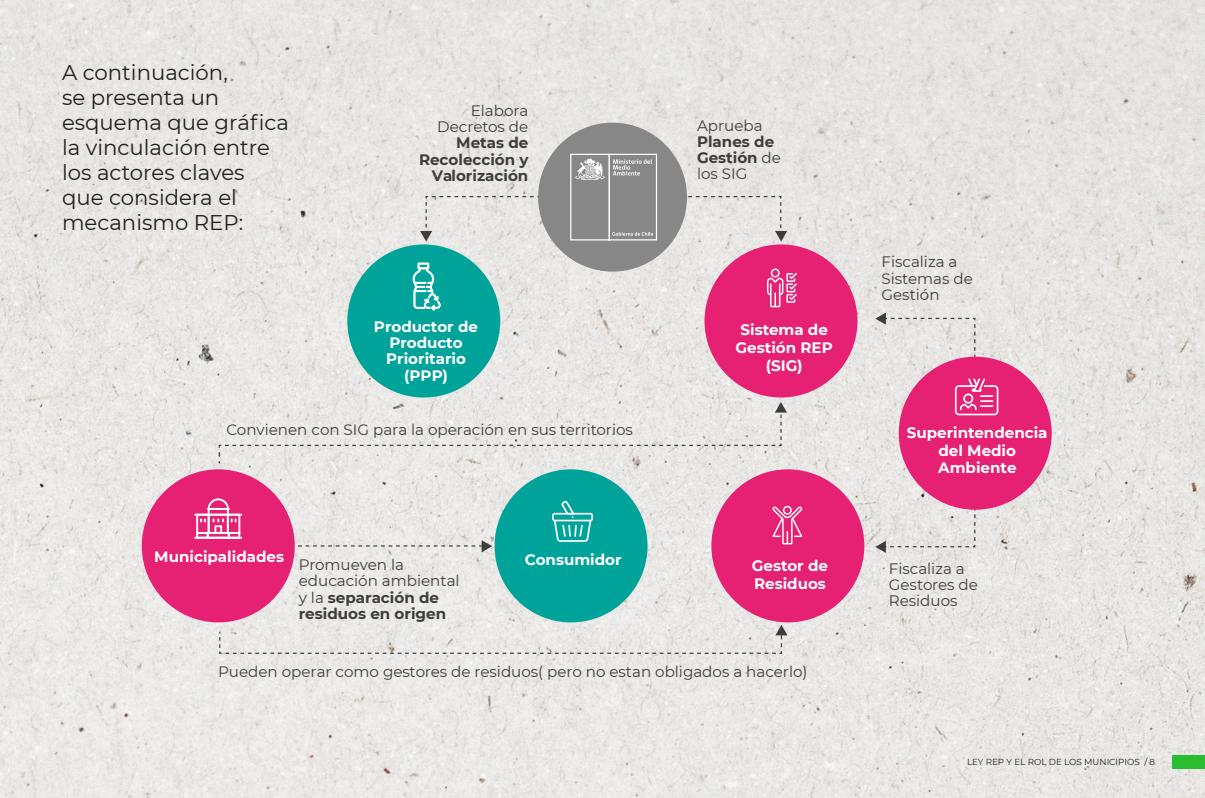
<style>
.page{position:relative;width:1205px;height:798px;background:#fff}
.page>*{position:absolute;margin:0;border:0;box-sizing:border-box;transform-origin:0 0}
.t1{font:21.25px/25px "Montserrat";color:#231f20}
.t2{font:15.12px/16.2px "Montserrat";color:#3d3d3b}
.t3{font:700 15.12px/16.2px "Montserrat";color:#fff;text-align:center}
.t4{font:700 15.12px/16.2px "Montserrat";color:#3d3d3b;text-align:right}
.t5{font:8.75px "Montserrat";color:#231f20}
.s1{font-weight:400}
.s2{font-weight:700}
</style>
<div class="page">
<img style="left:0;top:0;width:1205px;height:797px">
<div style="left:1172px;top:755px;width:33px;height:13px;background:#29bd30"></div>
<div style="left:347px;top:244px;width:153px;height:153px;background:#00a399;border-radius:50%"></div>
<div style="left:538px;top:123px;width:149px;height:148px;background:#878787;border-radius:50%"></div>
<div style="left:704px;top:244px;width:153px;height:153px;background:#e62173;border-radius:50%"></div>
<div style="left:494px;top:469px;width:153px;height:153px;background:#00a399;border-radius:50%"></div>
<div style="left:711px;top:469px;width:153px;height:153px;background:#e62173;border-radius:50%"></div>
<svg style="left:772px;top:505px;width:30px;height:39px"></svg>
<div style="left:899px;top:356px;width:152px;height:153px;background:#e62173;border-radius:50%"></div>
<div style="left:142px;top:469px;width:153px;height:153px;background:#e62173;border-radius:50%"></div>
<svg style="left:552px;top:500px;width:41px;height:41px"></svg>
<svg style="left:767px;top:268px;width:30px;height:39px"></svg>
<svg style="left:412px;top:262px;width:29px;height:48px"></svg>
<svg style="left:194px;top:498px;width:48px;height:40px"></svg>
<svg style="left:420px;top:153px;width:367px;height:88px"></svg>
<svg style="left:875px;top:312px;width:123px;height:240px"></svg>
<svg style="left:218px;top:402px;width:569px;height:62px;background:#e6e4e2"></svg>
<svg style="left:218px;top:624px;width:569px;height:30px;background:#e4e3e0"></svg>
<svg style="left:298px;top:540px;width:194px;height:12px;background:#dcdad8"></svg>
<h1 class="t1" style="left:62px;top:59px;width:229px">A continuación,<br>se presenta un esquema que gráfica la vinculación entre los actores claves que considera el mecanismo REP:</h1>
<p class="t2" style="left:437px;top:102px;width:93px;text-align:right">Elabora<br>Decretos de</p>
<p class="t4" style="left:419px;top:134px;width:111px">Metas de<br>Recolección y<br>Valorización</p>
<p class="t2" style="left:697px;top:116px;width:67px">Aprueba</p>
<p class="t4" style="left:697px;top:132px;width:85px;text-align:left">Planes de<br>Gestión <span class="s1">de los SIG</span></p>
<p class="t3" style="left:374px;top:317px;width:105px">Productor de<br>Producto<br>Prioritario (PPP)</p>
<p class="t3" style="left:735px;top:319px;width:99px;line-height:18.1px">Sistema de<br>Gestión REP (SIG)</p>
<p class="t2" style="left:226px;top:420px;width:408px">Convienen con SIG para la operación en sus territorios</p>
<p class="t3" style="left:154px;top:547px;width:131px">Municipalidades</p>
<p class="t2" style="left:299px;top:556px;width:162px">Promueven la educación ambiental y la <span class="s2">separación de residuos en origen</span></p>
<p class="t3" style="left:525px;top:550px;width:98px">Consumidor</p>
<p class="t3" style="left:752px;top:555px;width:78px;line-height:18.1px;text-align:left">Gestor de<br>Residuos</p>
<p class="t2" style="left:218px;top:663px;width:591px">Pueden operar como gestores de residuos( pero no estan obligados a hacerlo)</p>
<p class="t2" style="left:881px;top:253px;width:93px">Fiscaliza a<br>Sistemas de<br>Gestión</p>
<p class="t3" style="left:907px;top:423px;width:142px;line-height:17.2px">Superintendencia del Medio<br>Ambiente</p>
<p class="t2" style="left:889px;top:559px;width:91px">Fiscaliza a<br>Gestores de<br>Residuos</p>
<p class="t5" style="left:967px;top:755px;width:190px">LEY REP Y EL ROL DE LOS MUNICIPIOS / 8</p>
</div>
